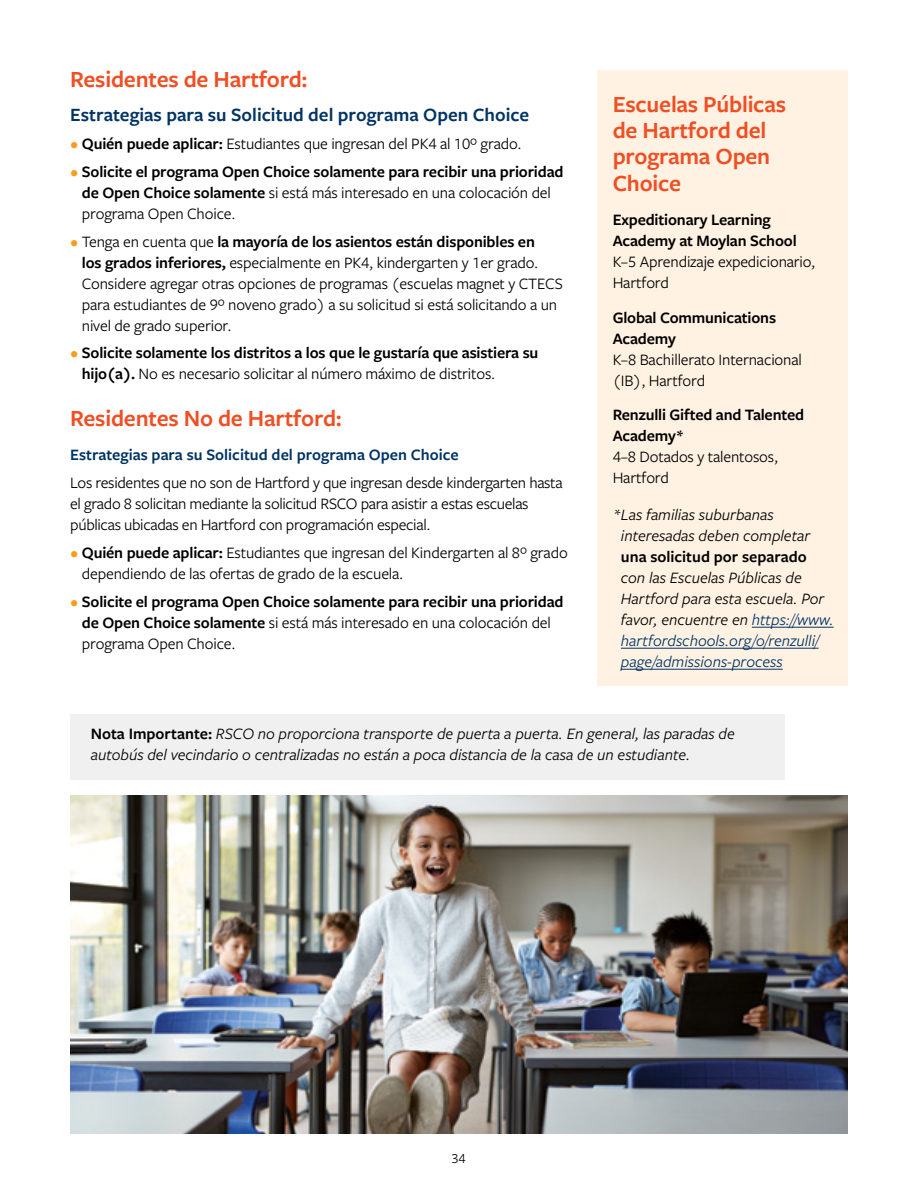
<style>
.page{position:relative;width:918px;height:1188px;background:#fff}
.page>*{position:absolute;margin:0;border:0;box-sizing:border-box;transform-origin:0 0}
.orange_subheads{font:600 24px/26.2px "Freight Sans Pro";letter-spacing:-.01em;color:#f04e23}
.black_second_sub{font:600 19.5px "Freight Sans Pro";color:#003365}
.body_copy{font:16.5px/21px "Freight Sans Pro";letter-spacing:-.01em;color:#000}
.body_copy-2{font:600 16.5px/21px "Freight Sans Pro";letter-spacing:-.01em;color:#000}
.body_copy-3{font:italic 16.5px/21px "Freight Sans Pro";color:#000}
.blue_headlines{font:600 16.5px/21px "Freight Sans Pro";letter-spacing:-.01em;color:#000}
.blue_headlines-2{font:16.5px/21px "Freight Sans Pro";letter-spacing:-.01em;color:#000}
.black_second_sub-2{font:600 16.5px "Freight Sans Pro";color:#003365}
.t1{font:14.25px "Freight Sans Pro";color:#000}
.s1{color:#f99d1c}
.s2{font-weight:600}
.s3{font-weight:400;color:#f99d1c}
.s4{font-weight:400}
.s5{color:#003365}
.s6{font-weight:600;font-style:normal}
</style>
<div class="page">
<img style="left:70px;top:796px;width:778px;height:338px">
<div style="left:597px;top:70px;width:251px;height:616px;background:#fff2e2"></div>
<hr style="left:752px;top:627px;width:82px;height:1px;background:#003365">
<hr style="left:621px;top:648px;width:198px;height:1px;background:#003365">
<hr style="left:621px;top:669px;width:162px;height:1px;background:#003365">
<div style="left:70px;top:714px;width:714px;height:66px;background:#f0f0f1"></div>
<h2 class="orange_subheads" style="left:70px;top:65px;width:239px">Residentes de Hartford:</h2>
<h3 class="black_second_sub" style="left:70px;top:102px;width:461px">Estrategias para su Solicitud del programa Open Choice</h3>
<p class="body_copy" style="left:70px;top:133px;width:453px"><span class="s1">•</span> <span class="s2">Quién puede aplicar:</span> Estudiantes que ingresan del PK4 al 10º grado.</p>
<p class="body_copy-2" style="left:82px;top:160px;width:483px;text-indent:-12px"><span class="s3">•</span> Solicite el programa Open Choice solamente para recibir una prioridad de Open Choice solamente <span class="s4">si está más interesado en una colocación del programa Open Choice.</span></p>
<p class="body_copy" style="left:82px;top:230px;width:482px;text-indent:-12px"><span class="s1">•</span> Tenga en cuenta que <span class="s2">la mayoría de los asientos están disponibles en<br>los grados inferiores,</span> especialmente en PK4, kindergarten y 1er grado.<br>Considere agregar otras opciones de programas (escuelas magnet y CTECS para estudiantes de 9º noveno grado) a su solicitud si está solicitando a un nivel de grado superior.</p>
<p class="body_copy-2" style="left:82px;top:342px;width:458px;text-indent:-12px"><span class="s3">•</span> Solicite solamente los distritos a los que le gustaría que asistiera su hijo(a). <span class="s4">No es necesario solicitar al número máximo de distritos.</span></p>
<h2 class="orange_subheads" style="left:70px;top:404px;width:273px">Residentes No de Hartford:</h2>
<h3 class="black_second_sub-2" style="left:70px;top:444px;width:390px">Estrategias para su Solicitud del programa Open Choice</h3>
<p class="body_copy" style="left:70px;top:472px;width:494px">Los residentes que no son de Hartford y que ingresan desde kindergarten hasta el grado 8 solicitan mediante la solicitud RSCO para asistir a estas escuelas públicas ubicadas en Hartford con programación especial.</p>
<p class="body_copy" style="left:82px;top:541px;width:487px;text-indent:-12px"><span class="s1">•</span> <span class="s2">Quién puede aplicar:</span> Estudiantes que ingresan del Kindergarten al 8º grado dependiendo de las ofertas de grado de la escuela.</p>
<p class="body_copy-2" style="left:82px;top:590px;width:483px;text-indent:-12px"><span class="s3">•</span> Solicite el programa Open Choice solamente para recibir una prioridad de Open Choice solamente <span class="s4">si está más interesado en una colocación del programa Open Choice.</span></p>
<h2 class="orange_subheads" style="left:613px;top:90px;width:175px">Escuelas Públicas de Hartford del programa Open<br>Choice</h2>
<h1 class="blue_headlines" style="left:613px;top:209px;width:204px">Expeditionary Learning<br>Academy at Moylan School<br><span class="s4">K–5 Aprendizaje expedicionario,<br>Hartford</span></h1>
<h1 class="blue_headlines-2" style="left:613px;top:306px;width:191px"><span class="s2">Global Communications<br>Academy<br></span>K–8 Bachillerato Internacional (IB), Hartford</h1>
<h1 class="blue_headlines" style="left:613px;top:404px;width:193px">Renzulli Gifted and Talented<br>Academy*<br><span class="s4">4–8 Dotados y talentosos,<br>Hartford</span></h1>
<p class="body_copy-3" style="left:621px;top:504px;width:191px;text-indent:-8px">*Las familias suburbanas interesadas deben completar</p>
<p class="body_copy-2" style="left:621px;top:546px;width:187px">una solicitud por separado</p>
<p class="body_copy-3" style="left:621px;top:567px;width:214px">con las Escuelas Públicas de<br>Hartford para esta escuela. Por favor, encuentre en <span class="s5">https://www. hartfordschools.org/o/renzulli/ page/admissions-process</span></p>
<p class="body_copy-3" style="left:91px;top:723px;width:646px"><span class="s6">Nota Importante:</span> RSCO no proporciona transporte de puerta a puerta. En general, las paradas de autobús del vecindario o centralizadas no están a poca distancia de la casa de un estudiante.</p>
<p class="t1" style="left:451px;top:1149px;width:16px">34</p>
</div>
